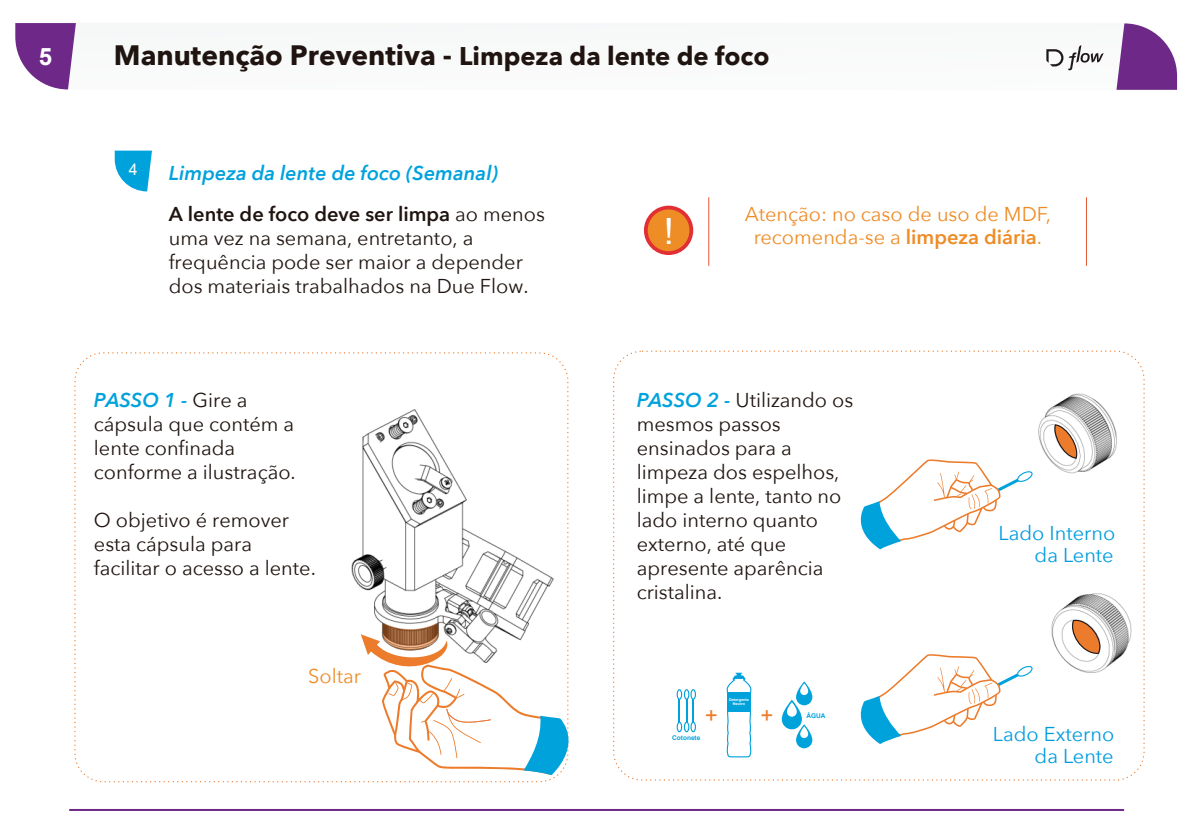
<style>
.page{position:relative;width:1191px;height:840px;background:#fff}
.page>*{position:absolute;margin:0;border:0;box-sizing:border-box;transform-origin:0 0}
.t1{font:36.2px "Arial";color:#fff}
.t2{font:700 28px "Avenir Next";color:#1f1410}
.t3{font:700 24px "Arial";color:#fff}
.t4{font:22.2px "Arial";color:#ec7c2c}
.t5{font:20px/24px "Avenir Next";color:#1f1410}
.t6{font:20px/22.6px "Avenir Next";color:#ee8c26;text-align:center}
.t7{font:20px/22.4px "Avenir Next";color:#009cde;text-align:right}
.t8{font:italic 600 20px "Avenir Next";color:#00a2dc}
.t9{font:16px "Arial";color:#fff}
.t10{font:700 6.6px "Arial";color:#00a2dc}
.t11{font:700 3.8px/4.2px "Arial";color:#fff;text-align:center}
.s1{font-size:25.6px}
.s2{font-weight:600}
.s3{font-weight:600;font-style:italic;color:#00a2dc}
</style>
<div class="page">
<svg style="left:644px;top:205px;width:49px;height:50px"></svg>
<div style="left:647px;top:209px;width:42px;height:42px;background:#ee8c26;border-radius:50%"></div>
<hr style="left:708px;top:197px;width:1px;height:69px;background:#e65a35">
<hr style="left:1086px;top:197px;width:1px;height:69px;background:#e65a35">
<hr style="left:69px;top:808px;width:1055px;height:2px;background:#6e2988">
<img style="left:1051px;top:593px;width:81px;height:80px">
<svg style="left:1068px;top:617px;width:37px;height:37px"></svg>
<svg style="left:860px;top:654px;width:173px;height:89px"></svg>
<img style="left:1038px;top:393px;width:79px;height:81px">
<svg style="left:1052px;top:423px;width:27px;height:36px"></svg>
<svg style="left:860px;top:459px;width:173px;height:90px"></svg>
<img style="left:351px;top:409px;width:203px;height:226px">
<svg style="left:361px;top:622px;width:208px;height:152px"></svg>
<svg style="left:726px;top:672px;width:26px;height:84px"></svg>
<div style="left:728px;top:692px;width:22px;height:19px;background:#00a2dc"></div>
<svg style="left:796px;top:723px;width:16px;height:24px"></svg>
<svg style="left:798px;top:725px;width:12px;height:18px"></svg>
<svg style="left:800px;top:726px;width:8px;height:11px"></svg>
<svg style="left:782px;top:699px;width:20px;height:30px"></svg>
<svg style="left:784px;top:700px;width:15px;height:23px"></svg>
<svg style="left:787px;top:701px;width:9px;height:15px"></svg>
<svg style="left:796px;top:681px;width:16px;height:24px"></svg>
<svg style="left:798px;top:682px;width:12px;height:18px"></svg>
<svg style="left:800px;top:683px;width:8px;height:11px"></svg>
<hr style="left:678px;top:693px;width:2px;height:33px;background:#00a2dc">
<div style="left:676px;top:721px;width:6px;height:10px;border:1px solid #00a2dc;border-radius:50%"></div>
<svg style="left:678px;top:690px;width:2px;height:7px"></svg>
<div style="left:676px;top:688px;width:6px;height:11px;border:1px solid #00a2dc;border-radius:50%"></div>
<hr style="left:685px;top:693px;width:2px;height:33px;background:#00a2dc">
<div style="left:684px;top:721px;width:5px;height:10px;background:#fff;border-radius:50%"></div>
<div style="left:684px;top:721px;width:5px;height:10px;border:1px solid #00a2dc;border-radius:50%"></div>
<div style="left:684px;top:689px;width:5px;height:9px;background:#fff;border-radius:50%"></div>
<div style="left:684px;top:688px;width:5px;height:11px;border:1px solid #00a2dc;border-radius:50%"></div>
<hr style="left:692px;top:693px;width:2px;height:33px;background:#00a2dc">
<div style="left:690px;top:721px;width:6px;height:10px;border:1px solid #00a2dc;border-radius:50%"></div>
<div style="left:690px;top:688px;width:6px;height:11px;border:1px solid #00a2dc;border-radius:50%"></div>
<svg style="left:115px;top:150px;width:37px;height:41px"></svg>
<svg style="left:1046px;top:45px;width:57px;height:25px"></svg>
<svg style="left:15px;top:23px;width:61px;height:66px"></svg>
<svg style="left:1116px;top:23px;width:61px;height:67px"></svg>
<p class="t3" style="left:39px;top:39px;width:15px">5</p>
<h2 class="t2" style="left:114px;top:38px;width:657px">Manutenção Preventiva - <span class="s1">Limpeza da lente de foco</span></h2>
<p class="t9" style="left:129px;top:158px;width:10px">4</p>
<p class="t8" style="left:169px;top:161px;width:331px">Limpeza da lente de foco (Semanal)</p>
<p class="t5" style="left:169px;top:202px;width:378px"><span class="s2">A lente de foco deve ser limpa</span> ao menos uma vez na semana, entretanto, a frequência pode ser maior a depender dos materiais trabalhados na Due Flow.</p>
<p class="t5" style="left:94px;top:387px;width:203px"><span class="s3">PASSO 1 -</span> Gire a cápsula que contém a lente confinada conforme a ilustração.</p>
<p class="t5" style="left:94px;top:507px;width:223px">O objetivo é remover esta cápsula para facilitar o acesso a lente.</p>
<p class="t6" style="left:308px;top:664px;width:54px">Soltar</p>
<h1 class="t1" style="left:663px;top:206px;width:12px">!</h1>
<p class="t6" style="left:744px;top:203px;width:308px">Atenção: no caso de uso de MDF, recomenda-se a <span class="s2">limpeza diária</span>.</p>
<p class="t5" style="left:637px;top:387px;width:218px"><span class="s3">PASSO 2 -</span> Utilizando os mesmos passos ensinados para a limpeza dos espelhos, limpe a lente, tanto no lado interno quanto externo, até que apresente aparência cristalina.</p>
<p class="t11" style="left:729px;top:697px;width:21px">Detergente<br>Neutro</p>
<p class="t4" style="left:705px;top:699px;width:14px">+</p>
<p class="t4" style="left:760px;top:699px;width:14px">+</p>
<p class="t10" style="left:672px;top:732px;width:30px">Cotonete</p>
<p class="t10" style="left:806px;top:710px;width:21px">ÁGUA</p>
<p class="t7" style="left:998px;top:521px;width:118px">Lado Interno da Lente</p>
<p class="t7" style="left:993px;top:722px;width:123px">Lado Externo da Lente</p>
</div>
